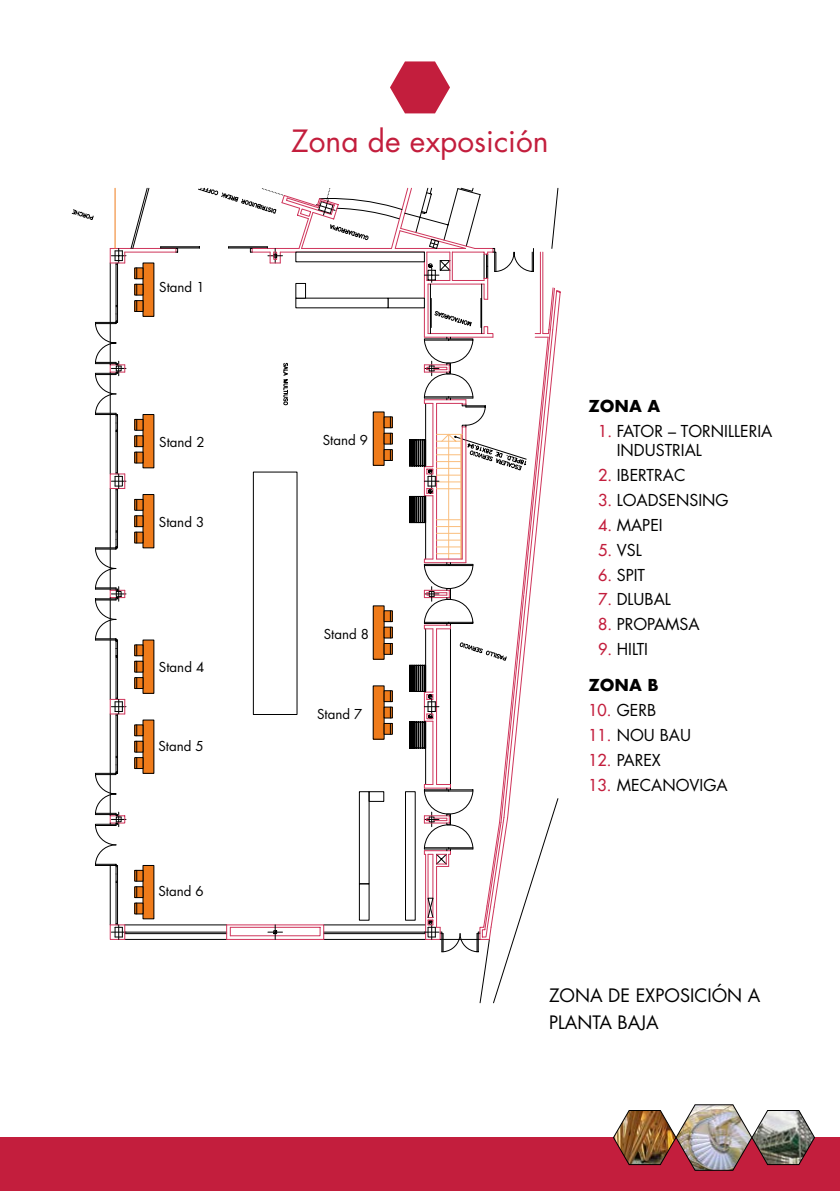
<style>
.page{position:relative;width:840px;height:1191px;background:#fff}
.page>*{position:absolute;margin:0;border:0;box-sizing:border-box;transform-origin:0 0}
.t1{font:29.8px "Futura";color:#c31e3d}
.t2{font:18px/27.2px "Futura";color:#000}
.t3{font:16px/19.2px "Futura";color:#000}
.t4{font:700 16px "Futura";color:#000}
.t5{font:13.4px "Futura";color:#000}
.s1{color:#c31e3d}
</style>
<div class="page">
<div style="left:0;top:1137px;width:839px;height:54px;background:#c31e3d"></div>
<img style="left:613px;top:1104px;width:201px;height:66px">
<svg style="left:390px;top:61px;width:60px;height:52px"></svg>
<hr style="left:125px;top:931px;width:101px;height:1px;background:#000">
<hr style="left:125px;top:933px;width:101px;height:1px;background:#000">
<hr style="left:125px;top:924px;width:101px;height:1px;background:#000">
<hr style="left:110px;top:714px;width:1px;height:59px;background:#000">
<hr style="left:116px;top:714px;width:1px;height:51px;background:#000">
<hr style="left:117px;top:714px;width:1px;height:51px;background:#000">
<hr style="left:110px;top:414px;width:1px;height:60px;background:#000">
<hr style="left:117px;top:423px;width:1px;height:51px;background:#000">
<hr style="left:160px;top:246px;width:39px;height:1px;background:#000">
<hr style="left:160px;top:248px;width:39px;height:1px;background:#000">
<hr style="left:110px;top:640px;width:1px;height:59px;background:#000">
<hr style="left:117px;top:648px;width:1px;height:51px;background:#000">
<hr style="left:116px;top:648px;width:1px;height:51px;background:#000">
<hr style="left:110px;top:488px;width:1px;height:60px;background:#000">
<hr style="left:116px;top:488px;width:1px;height:51px;background:#000">
<hr style="left:117px;top:488px;width:1px;height:51px;background:#000">
<hr style="left:116px;top:423px;width:1px;height:51px;background:#000">
<svg style="left:95px;top:531px;width:31px;height:117px"></svg>
<hr style="left:110px;top:865px;width:1px;height:60px;background:#000">
<hr style="left:117px;top:874px;width:1px;height:51px;background:#000">
<hr style="left:116px;top:874px;width:1px;height:51px;background:#000">
<svg style="left:109px;top:923px;width:17px;height:17px"></svg>
<svg style="left:95px;top:756px;width:31px;height:118px"></svg>
<svg style="left:110px;top:698px;width:16px;height:18px"></svg>
<svg style="left:110px;top:472px;width:16px;height:18px"></svg>
<div style="left:143px;top:494px;width:11px;height:54px;background:#ef7b1a"></div>
<div style="left:143px;top:494px;width:11px;height:54px;border:1px solid #000"></div>
<svg style="left:137px;top:517px;width:4px;height:8px"></svg>
<div style="left:134px;top:515px;width:9px;height:12px;border:1px solid #000"></div>
<svg style="left:137px;top:534px;width:4px;height:7px"></svg>
<div style="left:134px;top:532px;width:9px;height:11px;border:1px solid #000"></div>
<svg style="left:137px;top:501px;width:4px;height:7px"></svg>
<div style="left:134px;top:499px;width:9px;height:11px;border:1px solid #000"></div>
<div style="left:143px;top:414px;width:11px;height:54px;background:#ef7b1a"></div>
<div style="left:134px;top:435px;width:9px;height:12px;border:1px solid #000"></div>
<svg style="left:137px;top:454px;width:4px;height:7px"></svg>
<div style="left:134px;top:452px;width:9px;height:11px;border:1px solid #000"></div>
<svg style="left:72px;top:188px;width:105px;height:258px"></svg>
<div style="left:143px;top:720px;width:11px;height:53px;background:#ef7b1a"></div>
<svg style="left:137px;top:743px;width:4px;height:7px"></svg>
<div style="left:134px;top:741px;width:9px;height:11px;border:1px solid #000"></div>
<svg style="left:137px;top:759px;width:4px;height:8px"></svg>
<div style="left:134px;top:757px;width:9px;height:12px;border:1px solid #000"></div>
<svg style="left:137px;top:726px;width:4px;height:8px"></svg>
<div style="left:134px;top:724px;width:9px;height:12px;border:1px solid #000"></div>
<svg style="left:136px;top:725px;width:1px;height:43px"></svg>
<div style="left:143px;top:640px;width:11px;height:53px;background:#ef7b1a"></div>
<svg style="left:137px;top:663px;width:4px;height:7px"></svg>
<div style="left:134px;top:661px;width:9px;height:11px;border:1px solid #000"></div>
<svg style="left:137px;top:646px;width:4px;height:8px"></svg>
<div style="left:134px;top:644px;width:9px;height:12px;border:1px solid #000"></div>
<svg style="left:137px;top:679px;width:4px;height:8px"></svg>
<div style="left:134px;top:677px;width:9px;height:12px;border:1px solid #000"></div>
<svg style="left:136px;top:645px;width:1px;height:43px"></svg>
<div style="left:143px;top:865px;width:11px;height:54px;background:#ef7b1a"></div>
<div style="left:143px;top:865px;width:11px;height:54px;border:1px solid #000"></div>
<svg style="left:137px;top:888px;width:4px;height:8px"></svg>
<div style="left:134px;top:886px;width:9px;height:12px;border:1px solid #000"></div>
<svg style="left:137px;top:872px;width:4px;height:7px"></svg>
<div style="left:134px;top:870px;width:9px;height:11px;border:1px solid #000"></div>
<svg style="left:136px;top:870px;width:1px;height:27px"></svg>
<svg style="left:137px;top:904px;width:4px;height:8px"></svg>
<div style="left:134px;top:902px;width:9px;height:12px;border:1px solid #000"></div>
<svg style="left:198px;top:187px;width:362px;height:816px"></svg>
<div style="left:253px;top:472px;width:44px;height:242px;background:#fff"></div>
<div style="left:253px;top:472px;width:44px;height:243px;border:1px solid #000"></div>
<p class="t5" style="left:159px;top:278px;width:47px">Stand 1</p>
<p class="t5" style="left:159px;top:433px;width:47px">Stand 2</p>
<p class="t5" style="left:159px;top:513px;width:47px">Stand 3</p>
<p class="t5" style="left:159px;top:657px;width:47px">Stand 4</p>
<p class="t5" style="left:158px;top:736px;width:47px">Stand 5</p>
<p class="t5" style="left:158px;top:882px;width:47px">Stand 6</p>
<h1 class="t1" style="left:291px;top:120px;width:259px">Zona de exposición</h1>
<p class="t5" style="left:322px;top:431px;width:47px">Stand 9</p>
<p class="t5" style="left:323px;top:624px;width:47px">Stand 8</p>
<p class="t5" style="left:317px;top:704px;width:47px">Stand 7</p>
<p class="t4" style="left:588px;top:394px;width:73px">ZONA A</p>
<p class="t3" style="left:616px;top:421px;width:157px;text-indent:-18px"><span class="s1">1.</span> FATOR – TORNILLERIA<br>INDUSTRIAL</p>
<p class="t3" style="left:598px;top:465px;width:89px"><span class="s1">2.</span> IBERTRAC</p>
<p class="t3" style="left:598px;top:490px;width:132px"><span class="s1">3.</span> LOADSENSING</p>
<p class="t3" style="left:598px;top:515px;width:66px"><span class="s1">4.</span> MAPEI</p>
<p class="t3" style="left:598px;top:540px;width:45px"><span class="s1">5.</span> VSL</p>
<p class="t3" style="left:598px;top:565px;width:48px"><span class="s1">6.</span> SPIT</p>
<p class="t3" style="left:598px;top:590px;width:74px"><span class="s1">7.</span> DLUBAL</p>
<p class="t3" style="left:598px;top:614px;width:103px"><span class="s1">8.</span> PROPAMSA</p>
<p class="t3" style="left:598px;top:639px;width:51px"><span class="s1">9.</span> HILTI</p>
<p class="t4" style="left:588px;top:674px;width:72px">ZONA B</p>
<p class="t3" style="left:588px;top:700px;width:69px"><span class="s1">10.</span> GERB</p>
<p class="t3" style="left:588px;top:725px;width:104px"><span class="s1">11.</span> NOU BAU</p>
<p class="t3" style="left:588px;top:750px;width:74px"><span class="s1">12.</span> PAREX</p>
<p class="t3" style="left:588px;top:775px;width:141px"><span class="s1">13.</span> MECANOVIGA</p>
<p class="t2" style="left:548px;top:981px;width:213px">ZONA DE EXPOSICIÓN A<br>PLANTA BAJA</p>
</div>
